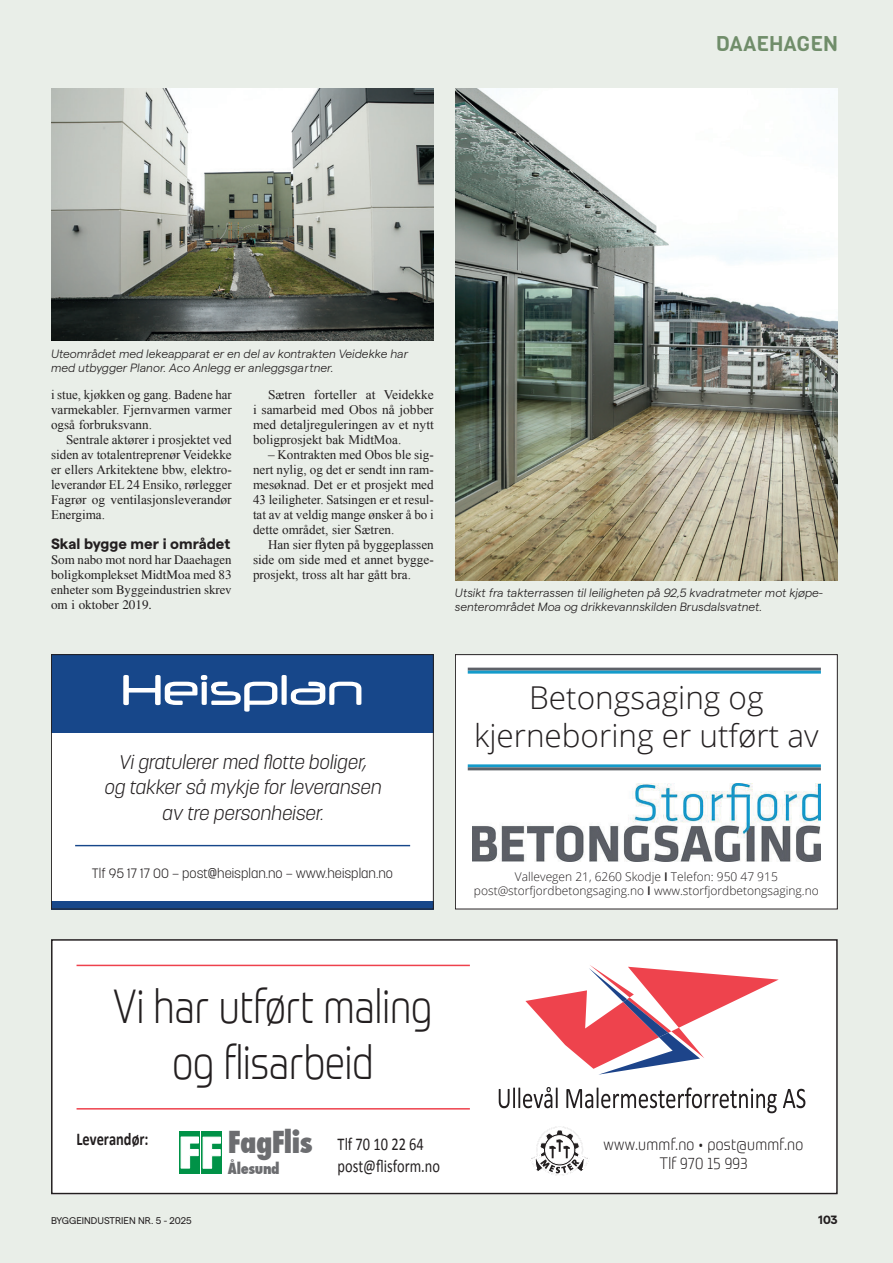
<style>
.page{position:relative;width:893px;height:1263px;background:#e9eee8}
.page>*{position:absolute;margin:0;border:0;box-sizing:border-box;transform-origin:0 0}
.t1{font:300 46.5px/55.8px "Prometo";color:#231f20;text-align:center;scale:.8 1}
.t2{font:300 31.5px/37.8px "Open Sans";color:#231f20;text-align:center}
.t3{font:800 condensed 29.4px "Futura";letter-spacing:-.025em;color:#6c6d70}
.t4{font:21px "Viga";color:#708d6a}
.t5{font:italic 300 19.5px/25.5px "Korolev";color:#231f20;text-align:center}
.t6{font:18px/21.6px "Calibri";color:#231f20;scale:.8 1}
.t7{font:700 18px "Calibri";color:#231f20;scale:.8 1}
.t8{font:300 16.2px/19.4px "Prometo";letter-spacing:.02em;color:#231f20;text-align:center;scale:.87 1}
.t9{font:700 15px "Matter";color:#231f20}
.t10{font:800 condensed 15px "Futura";letter-spacing:-.02em;color:#6c6d70}
.t11{font:300 13.5px "Korolev";color:#231f20}
.t12{font:13.2px/15px "Times New Roman";color:#231f20;text-align:justify}
.t13{font:13.2px/15px "Times LT Std";color:#231f20;text-align:justify}
.t14{font:italic 300 12px/14.2px "Matter";color:#231f20}
.t15{font:300 12px/14.4px "Open Sans";color:#231f20;text-align:center}
.t16{font:700 12px "Matter";color:#231f20}
.t17{font:9.75px "Matter";color:#231f20}
.s1{font-weight:600}
</style>
<div class="page">
<div style="left:51px;top:939px;width:787px;height:255px;background:#fff"></div>
<div style="left:51px;top:939px;width:787px;height:255px;border:2px solid #231f20"></div>
<svg style="left:525px;top:965px;width:254px;height:110px"></svg>
<svg style="left:499px;top:1087px;width:59px;height:21px"></svg>
<svg style="left:566px;top:1087px;width:211px;height:26px"></svg>
<svg style="left:783px;top:1089px;width:22px;height:19px"></svg>
<svg style="left:530px;top:1126px;width:58px;height:50px"></svg>
<hr style="left:77px;top:1108px;width:393px;height:1px;background:#ee414c">
<hr style="left:77px;top:965px;width:393px;height:1px;background:#ee414c">
<svg style="left:201px;top:1131px;width:21px;height:42px"></svg>
<svg style="left:179px;top:1131px;width:21px;height:42px"></svg>
<svg style="left:181px;top:1137px;width:40px;height:31px"></svg>
<div style="left:455px;top:654px;width:383px;height:255px;background:#fff"></div>
<hr style="left:468px;top:668px;width:353px;height:3px;background:#5e6168">
<hr style="left:468px;top:671px;width:353px;height:3px;background:#149bca">
<hr style="left:468px;top:764px;width:353px;height:3px;background:#149bca">
<hr style="left:468px;top:767px;width:353px;height:3px;background:#5e6168">
<div style="left:455px;top:654px;width:383px;height:255px;border:1px solid #231f20"></div>
<img style="left:472px;top:784px;width:349px;height:77px">
<div style="left:51px;top:654px;width:383px;height:255px;background:#fff"></div>
<div style="left:51px;top:654px;width:383px;height:78px;background:#17478a"></div>
<svg style="left:123px;top:675px;width:238px;height:37px"></svg>
<div style="left:51px;top:901px;width:383px;height:8px;background:#17478a"></div>
<hr style="left:75px;top:845px;width:335px;height:1px;background:#17478a">
<div style="left:51px;top:654px;width:383px;height:255px;border:1px solid #231f20"></div>
<img style="left:51px;top:88px;width:383px;height:253px">
<img style="left:455px;top:88px;width:383px;height:492px">
<h3 class="t4" style="left:716px;top:30px;width:123px">DAAEHAGEN</h3>
<p class="t14" style="left:51px;top:345px;width:359px">Uteområdet med lekeapparat er en del av kontrakten Veidekke har med utbygger Planor. Aco Anlegg er anleggsgartner.</p>
<p class="t12" style="left:51px;top:387px;width:182px">i stue, kjøkken og gang. Badene har varmekabler. Fjernvarmen varmer også forbruksvann.</p>
<p class="t12" style="left:51px;top:432px;width:182px;text-indent:15px">Sentrale aktører i prosjektet ved siden av totalentreprenør Veidekke er ellers Arkitektene bbw, elektro&shy;leverandør EL 24 Ensiko, rørlegger Fagrør og ventilasjonsleverandør Energima.</p>
<p class="t9" style="left:51px;top:533px;width:181px">Skal bygge mer i området</p>
<p class="t13" style="left:51px;top:552px;width:182px">Som nabo mot nord har Daaehagen boligkomplekset MidtMoa med 83 enheter som Byggeindustrien skrev om i oktober 2019.</p>
<p class="t12" style="left:253px;top:387px;width:182px;text-indent:15px">Sætren forteller at Veidekke i samarbeid med Obos nå jobber med detaljreguleringen av et nytt boligprosjekt bak MidtMoa.</p>
<p class="t12" style="left:253px;top:447px;width:182px;text-indent:15px">– Kontrakten med Obos ble sig&shy;nert nylig, og det er sendt inn ram&shy;mesøknad. Det er et prosjekt med 43 leiligheter. Satsingen er et resul&shy;tat av at veldig mange ønsker å bo i dette området, sier Sætren.</p>
<p class="t12" style="left:253px;top:537px;width:182px;text-indent:15px">Han sier flyten på byggeplassen side om side med et annet bygge&shy;prosjekt, tross alt har gått bra.</p>
<p class="t14" style="left:455px;top:585px;width:369px">Utsikt fra takterrassen til leiligheten på 92,5 kvadratmeter mot kjøpe&shy;senterområdet Moa og drikkevannskilden Brusdalsvatnet.</p>
<h3 class="t5" style="left:104px;top:749px;width:282px">Vigratulerermed flotte boliger, og takkerså mykje forleveransen av tre personheiser.</h3>
<p class="t11" style="left:92px;top:865px;width:303px">Tlf 95 17 17 00 – post@heisplan.no – www.heisplan.no</p>
<h2 class="t2" style="left:474px;top:678px;width:346px">Betongsaging og kjerneboring er utført av</h2>
<p class="t15" style="left:474px;top:869px;width:346px">Vallevegen 21, 6260 Skodje <span class="s1">I</span> Telefon: 950 47 915 post@storfjordbetongsaging.no <span class="s1">I</span> www.storfjordbetongsaging.no</p>
<h1 class="t1" style="left:113px;top:978px;width:401px">Vi har utført maling og flisarbeid</h1>
<h3 class="t3" style="left:228px;top:1122px;width:86px">FagFlis</h3>
<p class="t10" style="left:228px;top:1158px;width:53px">Ålesund</p>
<h3 class="t7" style="left:77px;top:1126px;width:92px">Leverandør:</h3>
<h3 class="t6" style="left:338px;top:1133px;width:130px">Tlf 70 10 22 64 post@flisform.no</h3>
<p class="t8" style="left:604px;top:1134px;width:231px">www.ummf.no • post@ummf.no<br>Tlf 970 15 993</p>
<p class="t17" style="left:51px;top:1213px;width:142px">BYGGEINDUSTRIEN NR. 5 - 2025</p>
<p class="t16" style="left:818px;top:1211px;width:21px">103</p>
</div>
